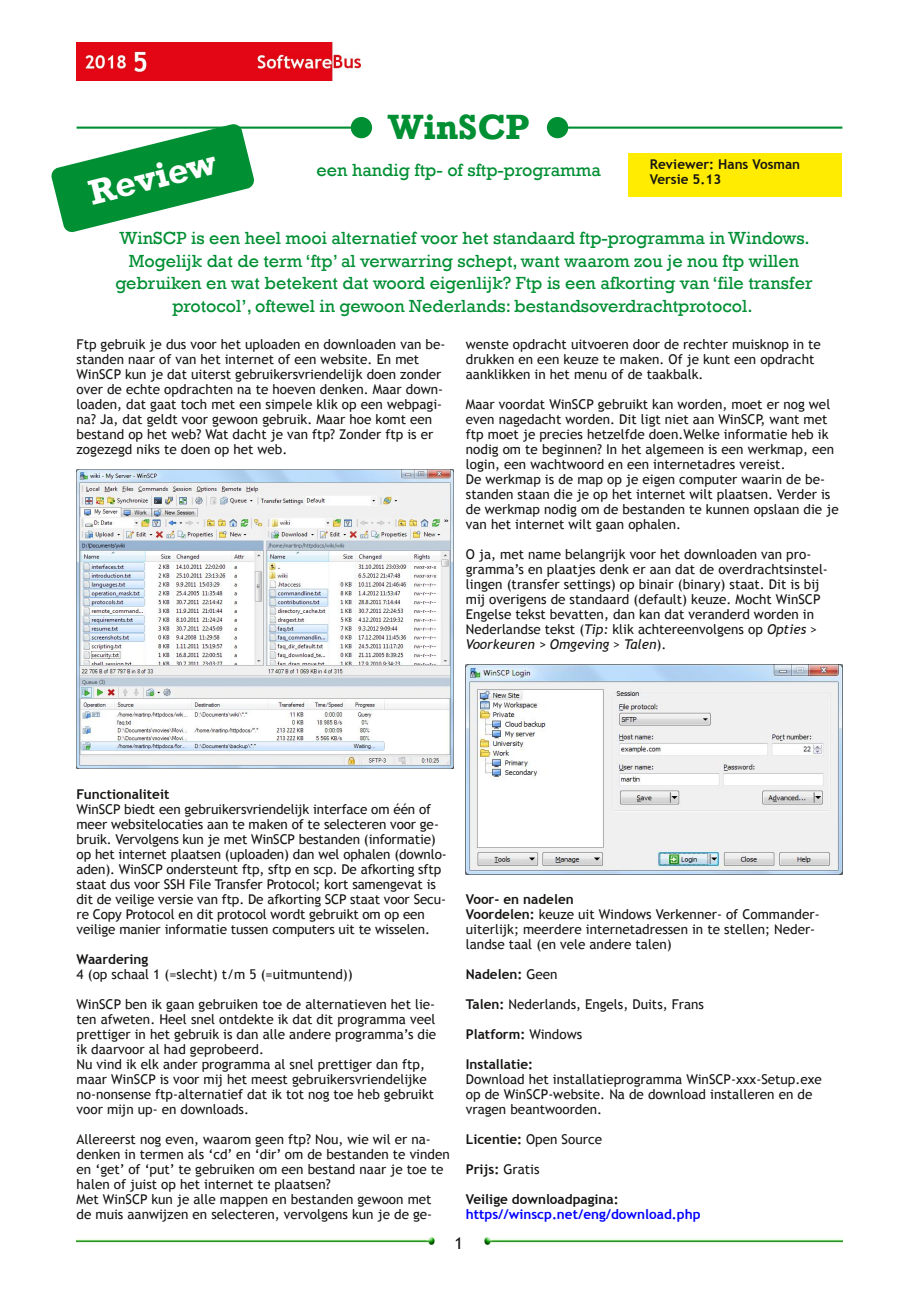
<style>
.page{position:relative;width:919px;height:1289px;background:#fff}
.page>*{position:absolute;margin:0;border:0;box-sizing:border-box;transform-origin:0 0}
.t1{font:700 36px "Rockwell";color:#008f33}
.t2{font:700 36px "Rockwell";color:#fff}
.t3{font:18px/22.5px "Rockwell";color:#008f33;text-align:center}
.t4{font:16.5px "Trebuchet MS";color:#161413}
.t5{font:13.5px/15px "Trebuchet MS";color:#161413}
.t6{font:700 13.5px/15px "Trebuchet MS";color:#161413}
.t7{font:700 13.5px "Trebuchet MS";color:#00f}
.s1{font-style:italic}
.s2{font-weight:700}
.s3{font-weight:400}
</style>
<div class="page">
<img style="left:77px;top:43px;width:283px;height:38px">
<img style="left:77px;top:1237px;width:358px;height:7px">
<img style="left:484px;top:1237px;width:358px;height:7px">
<hr style="left:557px;top:126px;width:285px;height:3px;background:#008f33">
<div style="left:547px;top:117px;width:21px;height:21px;background:#008f33;border-radius:50%"></div>
<hr style="left:77px;top:126px;width:284px;height:3px;background:#008f33">
<div style="left:351px;top:117px;width:21px;height:21px;background:#008f33;border-radius:50%"></div>
<img style="left:77px;top:470px;width:376px;height:299px">
<div style="left:628px;top:153px;width:214px;height:44px;background:#ffec00"></div>
<img style="left:466px;top:664px;width:376px;height:210px">
<svg style="left:51px;top:124px;width:205px;height:109px"></svg>
<h1 class="t2" style="left:84px;top:171px;width:131px;rotate:-14deg">Review</h1>
<h1 class="t1" style="left:388px;top:105px;width:143px">WinSCP</h1>
<h2 class="t3" style="left:316px;top:159px;width:286px">een handig ftp- of sftp-programma</h2>
<p class="t6" style="left:649px;top:156px;width:152px">Reviewer: Hans Vosman<br>Versie 5.13</p>
<p class="t3" style="left:115px;top:226px;width:698px">WinSCP is een heel mooi alternatief voor het standaard ftp-programma in Windows.<br>Mogelijk dat de term ‘ftp’ al verwarring schept, want waarom zou je nou ftp willen gebruiken en wat betekent dat woord eigenlijk? Ftp is een afkorting van ‘file transfer protocol’, oftewel in gewoon Nederlands: bestandsoverdrachtprotocol.</p>
<p class="t5" style="left:77px;top:336px;width:370px">Ftp gebruik je dus voor het uploaden en downloaden van be‐ standen naar of van het internet of een website. En met WinSCP kun je dat uiterst gebruikersvriendelĳk doen zonder over de echte opdrachten na te hoeven denken. Maar down‐ loaden, dat gaat toch met een simpele klik op een webpagi‐ na? Ja, dat geldt voor gewoon gebruik. Maar hoe komt een bestand op het web? Wat dacht je van ftp? Zonder ftp is er zogezegd niks te doen op het web.</p>
<p class="t5" style="left:466px;top:336px;width:356px">wenste opdracht uitvoeren door de rechter muisknop in te drukken en een keuze te maken. Of je kunt een opdracht aanklikken in het menu of de taakbalk.</p>
<p class="t5" style="left:466px;top:396px;width:374px">Maar voordat WinSCP gebruikt kan worden, moet er nog wel even nagedacht worden. Dit ligt niet aan WinSCP, want met ftp moet je precies hetzelfde doen.Welke informatie heb ik nodig om te beginnen? In het algemeen is een werkmap, een login, een wachtwoord en een internetadres vereist.<br>De werkmap is de map op je eigen computer waarin de be‐ standen staan die je op het internet wilt plaatsen. Verder is de werkmap nodig om de bestanden te kunnen opslaan die je van het internet wilt gaan ophalen.</p>
<p class="t5" style="left:466px;top:546px;width:363px">O ja, met name belangrĳk voor het downloaden van pro‐ gramma’s en plaatjes denk er aan dat de overdrachtsinstel‐ lingen (transfer settings) op binair (binary) staat. Dit is bĳ mĳ overigens de standaard (default) keuze. Mocht WinSCP Engelse tekst bevatten, dan kan dat veranderd worden in Nederlandse tekst (<span class="s1">Tip:</span> klik achtereenvolgens op <span class="s1">Opties</span> &gt; <span class="s1">Voorkeuren &gt; Omgeving</span> &gt; <span class="s1">Talen</span>).</p>
<p class="t6" style="left:77px;top:786px;width:94px">Functionaliteit</p>
<p class="t5" style="left:77px;top:801px;width:372px">WinSCP biedt een gebruikersvriendelĳk interface om één of meer websitelocaties aan te maken of te selecteren voor ge‐ bruik. Vervolgens kun je met WinSCP bestanden (informatie) op het internet plaatsen (uploaden) dan wel ophalen (downlo‐ aden). WinSCP ondersteunt ftp, sftp en scp. De afkorting sftp staat dus voor SSH File Transfer Protocol; kort samengevat is dit de veilige versie van ftp. De afkorting SCP staat voor Secu‐ re Copy Protocol en dit protocol wordt gebruikt om op een veilige manier informatie tussen computers uit te wisselen.</p>
<p class="t6" style="left:77px;top:951px;width:73px">Waardering</p>
<p class="t5" style="left:77px;top:966px;width:278px">4 (op schaal 1 (=slecht) t/m 5 (=uitmuntend))</p>
<p class="t5" style="left:77px;top:996px;width:361px">WinSCP ben ik gaan gebruiken toe de alternatieven het lie‐ ten afweten. Heel snel ontdekte ik dat dit programma veel prettiger in het gebruik is dan alle andere programma’s die ik daarvoor al had geprobeerd.<br>Nu vind ik elk ander programma al snel prettiger dan ftp, maar WinSCP is voor mĳ het meest gebruikersvriendelĳke no‐nonsense ftp‐alternatief dat ik tot nog toe heb gebruikt voor mĳn up‐ en downloads.</p>
<p class="t5" style="left:77px;top:1131px;width:374px">Allereerst nog even, waarom geen ftp? Nou, wie wil er na‐ denken in termen als ‘cd’ en ‘dir’ om de bestanden te vinden en ‘get’ of ‘put’ te gebruiken om een bestand naar je toe te halen of juist op het internet te plaatsen?<br>Met WinSCP kun je alle mappen en bestanden gewoon met de muis aanwĳzen en selecteren, vervolgens kun je de ge‐</p>
<p class="t5" style="left:466px;top:891px;width:355px"><span class="s2">Voor‐ en nadelen<br>Voordelen:</span> keuze uit Windows Verkenner‐ of Commander‐ uiterlĳk; meerdere internetadressen in te stellen; Neder‐ landse taal (en vele andere talen)</p>
<p class="t6" style="left:466px;top:966px;width:93px">Nadelen: <span class="s3">Geen</span></p>
<p class="t5" style="left:466px;top:996px;width:240px"><span class="s2">Talen:</span> Nederlands, Engels, Duits, Frans</p>
<p class="t6" style="left:466px;top:1026px;width:118px">Platform: <span class="s3">Windows</span></p>
<p class="t6" style="left:466px;top:1056px;width:69px">Installatie:</p>
<p class="t5" style="left:466px;top:1071px;width:357px">Download het installatieprogramma WinSCP‐xxx‐Setup.exe op de WinSCP‐website. Na de download installeren en de vragen beantwoorden.</p>
<p class="t5" style="left:466px;top:1131px;width:138px"><span class="s2">Licentie:</span> Open Source</p>
<p class="t6" style="left:466px;top:1161px;width:75px">Prijs: <span class="s3">Gratis</span></p>
<p class="t6" style="left:466px;top:1191px;width:154px">Veilige downloadpagina:</p>
<p class="t7" style="left:466px;top:1206px;width:236px">https//winscp.net/eng/download.php</p>
<p class="t4" style="left:454px;top:1233px;width:10px">1</p>
</div>
